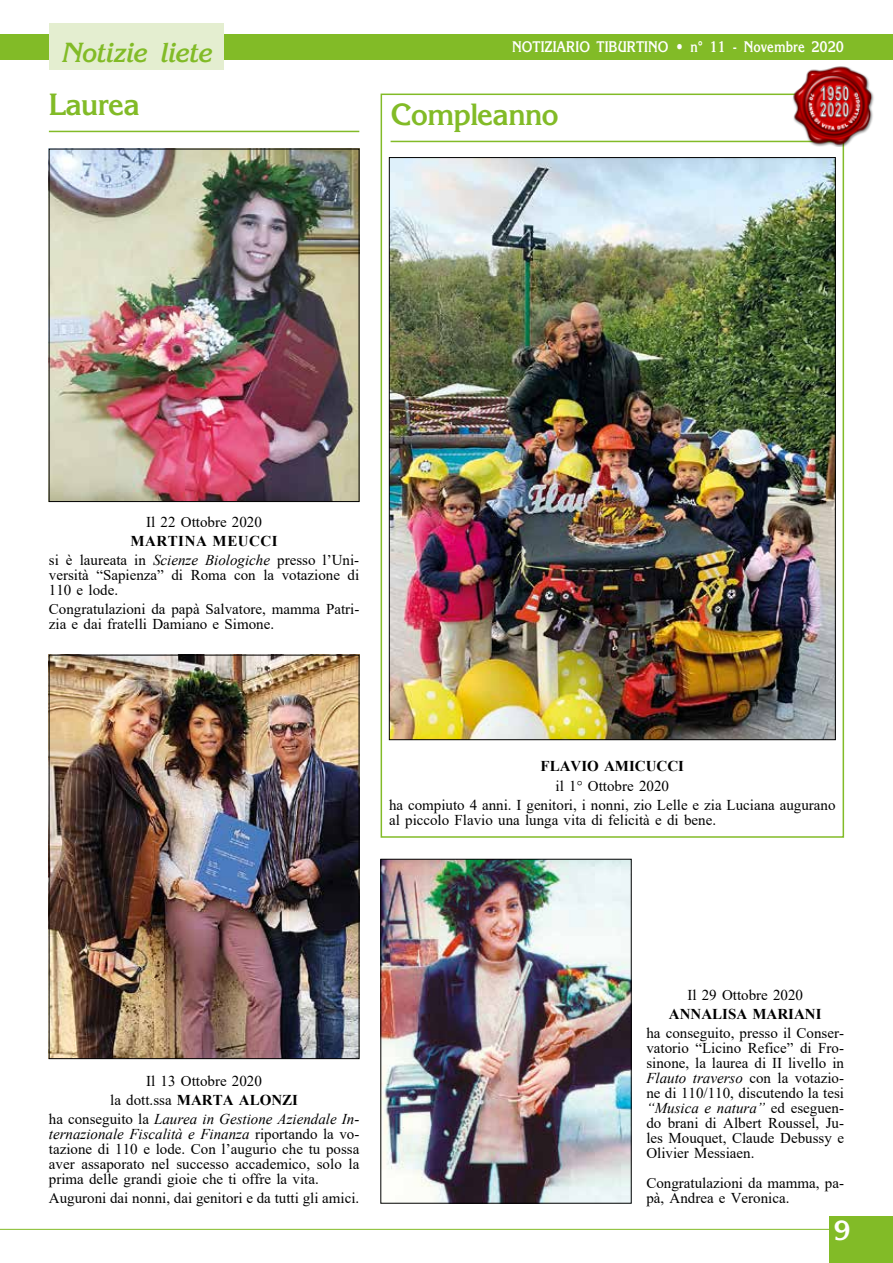
<style>
.page{position:relative;width:893px;height:1263px;background:#fff}
.page>*{position:absolute;margin:0;border:0;box-sizing:border-box;transform-origin:0 0}
.t1{font:700 30px "Korinna Std";letter-spacing:-.03em;color:#82bb27}
.t2{font:italic 700 27px "Korinna Std";letter-spacing:-.02em;color:#82bb27}
.t3{font:700 27px "Korinna Std";color:#fff}
.t4{font:15px/15px "Times New Roman";color:#000}
.t5{font:700 15px "Korinna Std";color:#fff;scale:.85 1}
.t6{font:700 15px "Times New Roman";color:#000}
.s1{font-weight:700}
.s2{font-style:italic}
</style>
<div class="page">
<hr style="left:0;top:1229px;width:842px;height:1px;background:#82bb27">
<div style="left:829px;top:1216px;width:64px;height:47px;background:#82bb27"></div>
<div style="left:0;top:34px;width:893px;height:26px;background:#82bb27"></div>
<div style="left:49px;top:23px;width:174px;height:47px;background:#e4eed0"></div>
<img style="left:383px;top:861px;width:246px;height:340px">
<div style="left:381px;top:859px;width:250px;height:344px;border:1px solid #000"></div>
<hr style="left:49px;top:131px;width:310px;height:1px;background:#82bb27">
<hr style="left:391px;top:141px;width:443px;height:1px;background:#82bb27">
<div style="left:381px;top:94px;width:463px;height:744px;border:2px solid #82bb27"></div>
<img style="left:391px;top:159px;width:443px;height:579px">
<img style="left:51px;top:657px;width:306px;height:400px">
<div style="left:49px;top:655px;width:310px;height:404px;border:1px solid #000"></div>
<img style="left:51px;top:151px;width:306px;height:349px">
<div style="left:49px;top:149px;width:310px;height:353px;border:1px solid #000"></div>
<img style="left:790px;top:66px;width:84px;height:81px">
<h2 class="t2" style="left:61px;top:36px;width:152px">Notizie liete</h2>
<p class="t5" style="left:512px;top:37px;width:392px">NOTIZIARIO TIBURTINO • n° 11 - Novembre 2020</p>
<h1 class="t1" style="left:49px;top:86px;width:93px">Laurea</h1>
<h1 class="t1" style="left:391px;top:96px;width:170px">Compleanno</h1>
<p class="t4" style="left:146px;top:514px;width:117px">Il 22 Ottobre 2020</p>
<p class="t4" style="left:49px;top:531px;width:312px;line-height:19.2px;text-align:center"><span class="s1">MARTINA MEUCCI<br></span>si è laureata in <span class="s2">Scienze Biologiche</span> presso l’Uni-</p>
<p class="t4" style="left:49px;top:567px;width:312px">versità “Sapienza” di Roma con la votazione di<br>110 e lode.</p>
<p class="t4" style="left:49px;top:601px;width:312px">Congratulazioni da papà Salvatore, mamma Patri&shy;zia e dai fratelli Damiano e Simone.</p>
<p class="t6" style="left:540px;top:756px;width:145px">FLAVIO AMICUCCI</p>
<p class="t4" style="left:389px;top:776px;width:448px;line-height:19.2px;text-align:center">il 1° Ottobre 2020<br>ha compiuto 4 anni. I genitori, i nonni, zio Lelle e zia Luciana augurano</p>
<p class="t4" style="left:389px;top:812px;width:329px">al piccolo Flavio una lunga vita di felicità e di bene.</p>
<p class="t4" style="left:49px;top:1070px;width:312px;line-height:19.2px;text-align:center">Il 13 Ottobre 2020<br>la dott.ssa <span class="s1">MARTA ALONZI<br></span>ha conseguito la <span class="s2">Laurea in Gestione Aziendale In-</span></p>
<p class="t4" style="left:49px;top:1126px;width:312px;text-align:justify"><span class="s2">ternazionale Fiscalità e Finanza</span> riportando la vo&shy;tazione di 110 e lode. Con l’augurio che tu possa aver assaporato nel successo accademico, solo la prima delle grandi gioie che ti offre la vita.</p>
<p class="t4" style="left:49px;top:1190px;width:312px">Auguroni dai nonni, dai genitori e da tutti gli amici.</p>
<p class="t4" style="left:687px;top:987px;width:117px">Il 29 Ottobre 2020</p>
<p class="t6" style="left:669px;top:1003px;width:154px">ANNALISA MARIANI</p>
<p class="t4" style="left:646px;top:1025px;width:199px;text-align:justify">ha conseguito, presso il Conser&shy;vatorio “Licino Refice” di Fro&shy;sinone, la laurea di II livello in <span class="s2">Flauto traverso</span> con la votazio&shy;ne di 110/110, discutendo la tesi <span class="s2">“Musica e natura”</span> ed eseguen&shy;do brani di Albert Roussel, Ju&shy;les Mouquet, Claude Debussy e Olivier Messiaen.</p>
<p class="t4" style="left:646px;top:1175px;width:199px">Congratulazioni da mamma, pa&shy;pà, Andrea e Veronica.</p>
<h2 class="t3" style="left:833px;top:1213px;width:19px">9</h2>
</div>
